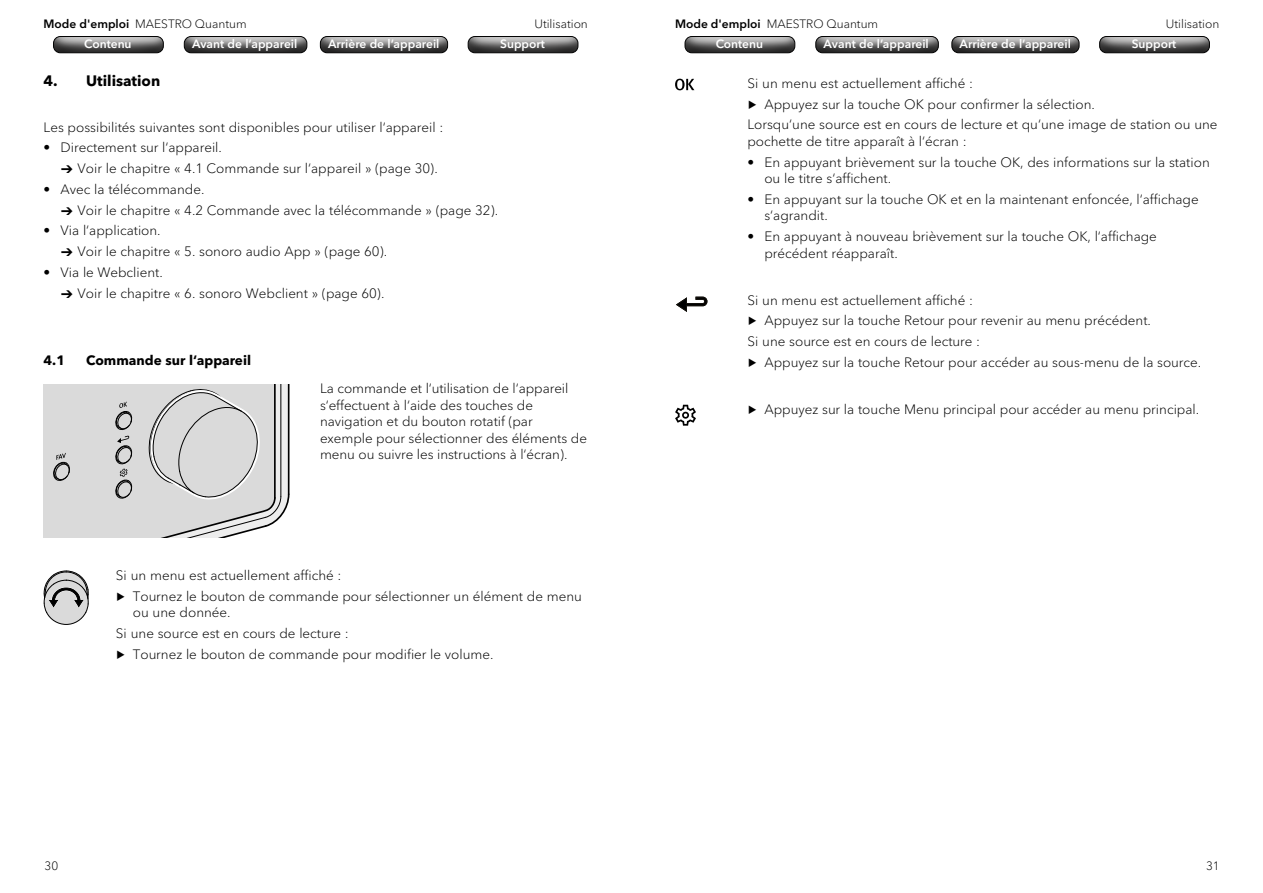
<style>
.page{position:relative;width:1263px;height:893px;background:#fff}
.page>*{position:absolute;margin:0;border:0;box-sizing:border-box;transform-origin:0 0}
.t1{font:700 15px "Avenir Next LT Pro";color:#000}
.t2{font:300 13.5px/16.5px "Avenir Next LT Pro";color:#000}
.t3{font:700 13.5px "Avenir Next LT Pro";color:#000}
.t4{font:600 12px "Avenir Next LT Pro";color:#fff}
.t5{font:300 12px "Avenir Next LT Pro";color:#000}
.s1{font-weight:600}
</style>
<div class="page">
<div style="left:169px;top:36px;width:152px;height:19px;background:#000;opacity:.67"></div>
<div style="left:184px;top:36px;width:123px;height:17px;border:1px solid #000;border-radius:7px"></div>
<div style="left:301px;top:14px;width:164px;height:41px;background:#000;opacity:.78"></div>
<div style="left:306px;top:19px;width:157px;height:31px;background:#fff"></div>
<div style="left:305px;top:36px;width:156px;height:19px;background:#000;opacity:.67"></div>
<div style="left:320px;top:36px;width:128px;height:17px;border:1px solid #000;border-radius:7px"></div>
<div style="left:34px;top:14px;width:148px;height:41px;background:#fff"></div>
<div style="left:39px;top:36px;width:138px;height:19px;background:#000;opacity:.67"></div>
<div style="left:53px;top:36px;width:111px;height:17px;border:1px solid #000;border-radius:7px"></div>
<div style="left:449px;top:14px;width:147px;height:41px;background:#fff"></div>
<div style="left:453px;top:36px;width:139px;height:19px;background:#000;opacity:.67"></div>
<div style="left:468px;top:36px;width:110px;height:17px;border:1px solid #000;border-radius:7px"></div>
<div style="left:801px;top:36px;width:151px;height:19px;background:#000;opacity:.67"></div>
<div style="left:815px;top:36px;width:124px;height:17px;border:1px solid #000;border-radius:7px"></div>
<div style="left:933px;top:14px;width:164px;height:41px;background:#000;opacity:.78"></div>
<div style="left:938px;top:19px;width:156px;height:31px;background:#fff"></div>
<div style="left:937px;top:36px;width:156px;height:19px;background:#000;opacity:.67"></div>
<div style="left:951px;top:36px;width:128px;height:17px;border:1px solid #000;border-radius:7px"></div>
<div style="left:666px;top:14px;width:148px;height:41px;background:#fff"></div>
<div style="left:670px;top:36px;width:139px;height:19px;background:#000;opacity:.67"></div>
<div style="left:685px;top:36px;width:110px;height:17px;border:1px solid #000;border-radius:7px"></div>
<div style="left:1080px;top:14px;width:148px;height:41px;background:#fff"></div>
<div style="left:1084px;top:36px;width:139px;height:19px;background:#000;opacity:.67"></div>
<div style="left:1099px;top:36px;width:111px;height:17px;border:1px solid #000;border-radius:7px"></div>
<svg style="left:44px;top:384px;width:246px;height:153px;background:#d1d1d1"></svg>
<svg style="left:44px;top:571px;width:45px;height:54px"></svg>
<svg style="left:675px;top:79px;width:19px;height:11px"></svg>
<svg style="left:677px;top:297px;width:30px;height:14px"></svg>
<svg style="left:675px;top:405px;width:21px;height:21px"></svg>
<p class="t5" style="left:44px;top:13px;width:205px"><span class="s1">Mode d'emploi</span> MAESTRO Quantum</p>
<p class="t5" style="left:534px;top:13px;width:55px">Utilisation</p>
<p class="t4" style="left:84px;top:37px;width:49px">Contenu</p>
<p class="t4" style="left:192px;top:37px;width:107px">Avant de l‘appareil</p>
<p class="t4" style="left:328px;top:37px;width:113px">Arrière de l‘appareil</p>
<p class="t4" style="left:500px;top:37px;width:46px">Support</p>
<p class="t1" style="left:44px;top:71px;width:118px">4. Utilisation</p>
<p class="t2" style="left:44px;top:118px;width:401px">Les possibilités suivantes sont disponibles pour utiliser l‘appareil :</p>
<p class="t2" style="left:78px;top:137px;width:362px;line-height:20.7px;text-indent:-34px">• Directement sur l‘appareil.<br>Voir le chapitre « 4.1 Commande sur l‘appareil » (page 30).</p>
<p class="t2" style="left:78px;top:178px;width:422px;line-height:20.7px;text-indent:-34px">• Avec la télécommande.<br>Voir le chapitre « 4.2 Commande avec la télécommande » (page 32).</p>
<p class="t2" style="left:78px;top:220px;width:311px;line-height:20.7px;text-indent:-34px">• Via l‘application.<br>Voir le chapitre « 5. sonoro audio App » (page 60).</p>
<p class="t2" style="left:78px;top:261px;width:308px;line-height:20.7px;text-indent:-34px">• Via le Webclient.<br>Voir le chapitre « 6. sonoro Webclient » (page 60).</p>
<p class="t3" style="left:44px;top:352px;width:23px">4.1</p>
<p class="t3" style="left:86px;top:352px;width:166px">Commande sur l‘appareil</p>
<p class="t2" style="left:320px;top:380px;width:269px">La commande et l‘utilisation de l‘appareil s‘effectuent à l‘aide des touches de navigation et du bouton rotatif (par exemple pour sélectionner des éléments de menu ou suivre les instructions à l‘écran).</p>
<p class="t2" style="left:133px;top:564px;width:450px;line-height:20.7px;text-indent:-17px">Si un menu est actuellement affiché :<br>Tournez le bouton de commande pour sélectionner un élément de menu</p>
<p class="t2" style="left:133px;top:604px;width:99px">ou une donnée.</p>
<p class="t2" style="left:116px;top:624px;width:234px">Si une source est en cours de lecture :</p>
<p class="t2" style="left:133px;top:645px;width:362px">Tournez le bouton de commande pour modifier le volume.</p>
<p class="t5" style="left:675px;top:13px;width:205px"><span class="s1">Mode d'emploi</span> MAESTRO Quantum</p>
<p class="t5" style="left:1166px;top:13px;width:55px">Utilisation</p>
<p class="t4" style="left:716px;top:37px;width:49px">Contenu</p>
<p class="t4" style="left:823px;top:37px;width:107px">Avant de l‘appareil</p>
<p class="t4" style="left:959px;top:37px;width:113px">Arrière de l‘appareil</p>
<p class="t4" style="left:1132px;top:37px;width:46px">Support</p>
<p class="t2" style="left:747px;top:74px;width:227px">Si un menu est actuellement affiché :</p>
<p class="t2" style="left:764px;top:95px;width:332px">Appuyez sur la touche OK pour confirmer la sélection.</p>
<p class="t2" style="left:747px;top:116px;width:472px">Lorsqu‘une source est en cours de lecture et qu‘une image de station ou une</p>
<p class="t2" style="left:747px;top:132px;width:221px">pochette de titre apparaît à l‘écran :</p>
<p class="t2" style="left:764px;top:153px;width:447px;text-indent:-17px">• En appuyant brièvement sur la touche OK, des informations sur la station ou le titre s‘affichent.</p>
<p class="t2" style="left:764px;top:190px;width:436px;text-indent:-17px">• En appuyant sur la touche OK et en la maintenant enfoncée, l‘affichage s‘agrandit.</p>
<p class="t2" style="left:764px;top:228px;width:394px;text-indent:-17px">• En appuyant à nouveau brièvement sur la touche OK, l‘affichage précédent réapparaît.</p>
<p class="t2" style="left:747px;top:291px;width:227px">Si un menu est actuellement affiché :</p>
<p class="t2" style="left:764px;top:312px;width:388px">Appuyez sur la touche Retour pour revenir au menu précédent.</p>
<p class="t2" style="left:747px;top:333px;width:234px">Si une source est en cours de lecture :</p>
<p class="t2" style="left:764px;top:353px;width:438px">Appuyez sur la touche Retour pour accéder au sous-menu de la source.</p>
<p class="t2" style="left:764px;top:400px;width:436px">Appuyez sur la touche Menu principal pour accéder au menu principal.</p>
<p class="t5" style="left:45px;top:856px;width:15px">30</p>
<p class="t5" style="left:1206px;top:856px;width:15px">31</p>
</div>
